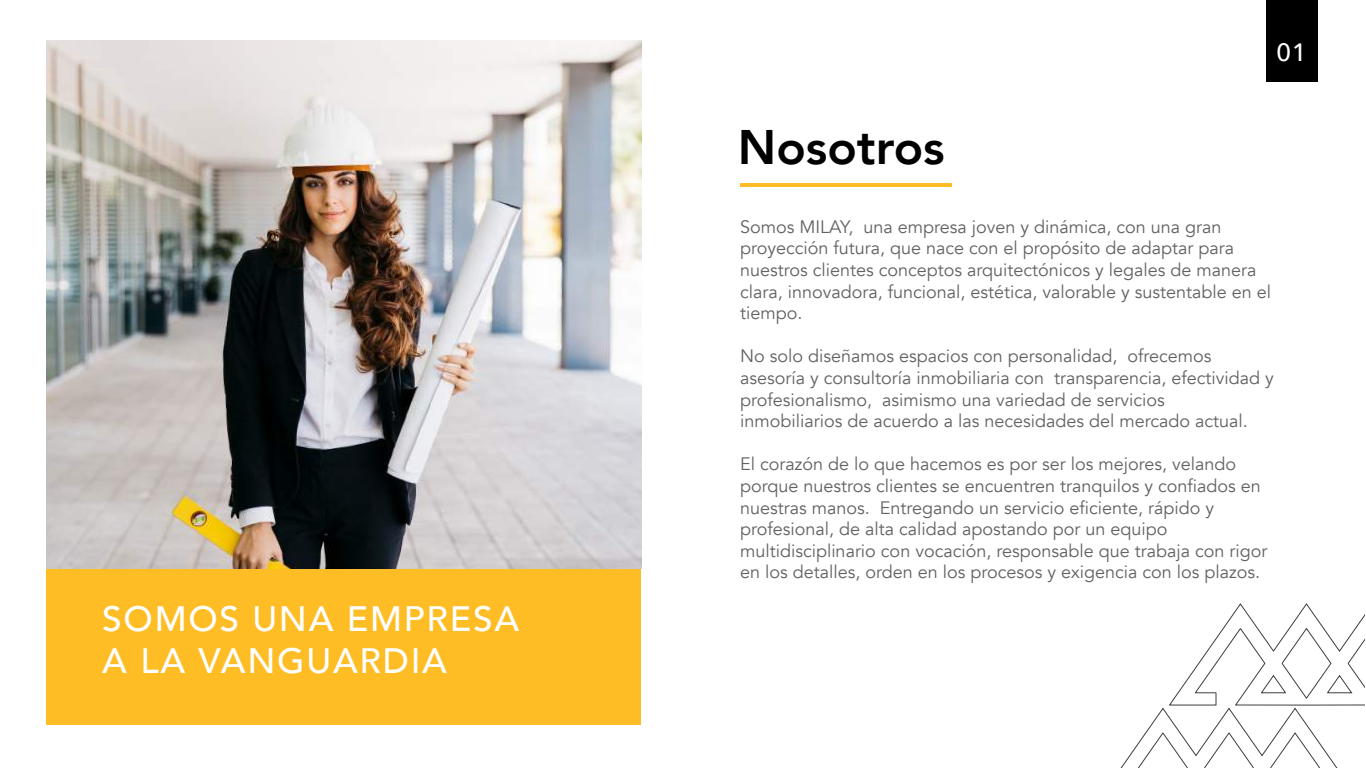
<style>
.page{position:relative;width:1366px;height:768px;background:#fff}
.page>*{position:absolute;margin:0;border:0;box-sizing:border-box;transform-origin:0 0}
.t1{font:800 48.4px "Avenir";color:#000}
.t2{font:500 35.2px/42.3px "Avenir";letter-spacing:.05em;color:#fff}
.t3{font:500 25px "Avenir";color:#fff}
.t4{font:18px/21.6px "Avenir";color:#626262}
</style>
<div class="page">
<div style="left:46px;top:569px;width:595px;height:156px;background:#febd24"></div>
<div style="left:1266px;top:0;width:52px;height:82px;background:#000"></div>
<img style="left:46px;top:40px;width:595px;height:529px">
<hr style="left:740px;top:183px;width:211px;height:4px;background:#febd24">
<svg style="left:1120px;top:603px;width:245px;height:165px"></svg>
<h2 class="t2" style="left:102px;top:596px;width:418px">SOMOS UNA EMPRESA<br>A LA VANGUARDIA</h2>
<h1 class="t1" style="left:738px;top:110px;width:208px">Nosotros</h1>
<h3 class="t3" style="left:1277px;top:31px;width:31px">01</h3>
<p class="t4" style="left:740px;top:216px;width:533px">Somos MILAY, una empresa joven y dinámica, con una gran proyección futura, que nace con el propósito de adaptar para nuestros clientes conceptos arquitectónicos y legales de manera clara, innovadora, funcional, estética, valorable y sustentable en el tiempo.</p>
<p class="t4" style="left:740px;top:346px;width:535px">No solo diseñamos espacios con personalidad, ofrecemos asesoría y consultoría inmobiliaria con transparencia, efectividad y profesionalismo, asimismo una variedad de servicios<br>inmobiliarios de acuerdo a las necesidades del mercado actual.</p>
<p class="t4" style="left:740px;top:454px;width:529px">El corazón de lo que hacemos es por ser los mejores, velando porque nuestros clientes se encuentren tranquilos y confiados en nuestras manos. Entregando un servicio eficiente, rápido y profesional, de alta calidad apostando por un equipo multidisciplinario con vocación, responsable que trabaja con rigor en los detalles, orden en los procesos y exigencia con los plazos.</p>
</div>
